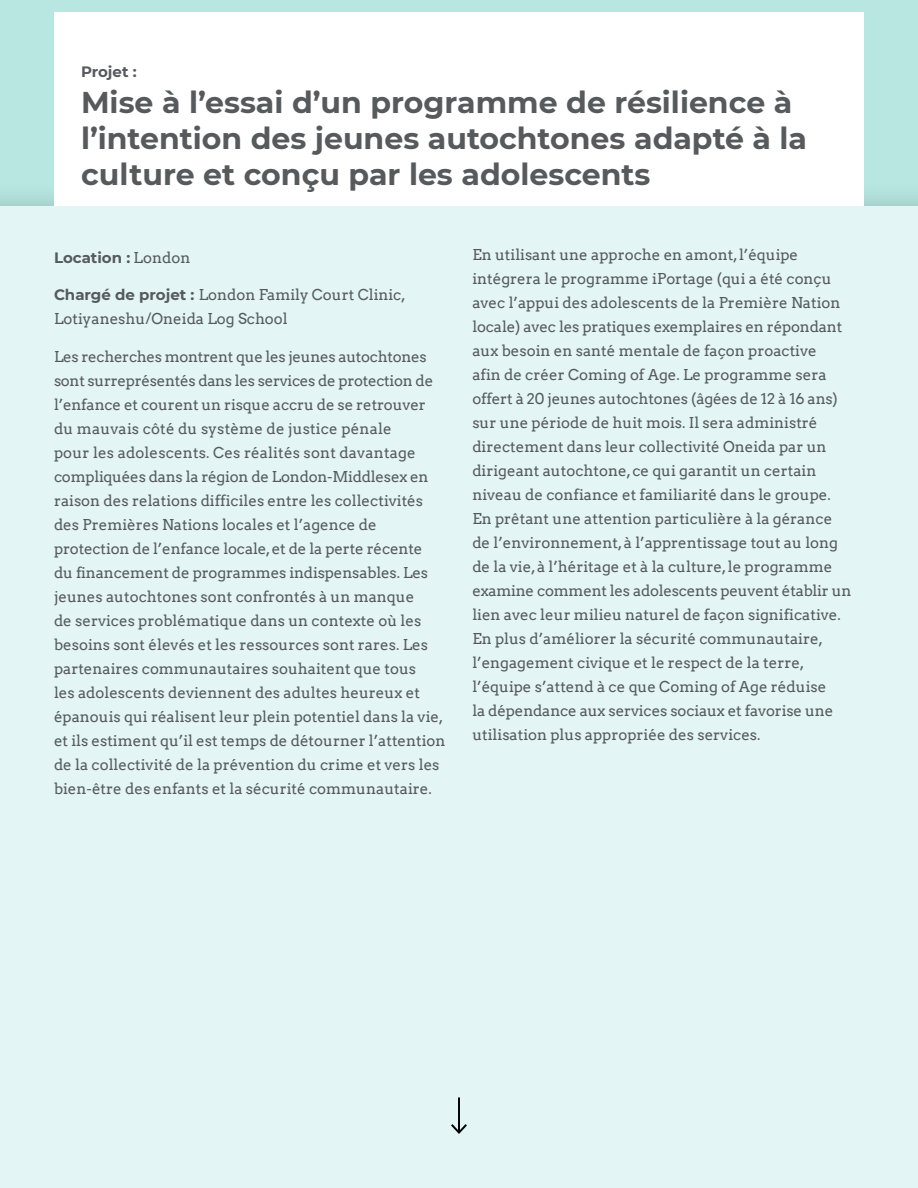
<style>
.page{position:relative;width:918px;height:1188px;background:#e3f5f4}
.page>*{position:absolute;margin:0;border:0;box-sizing:border-box;transform-origin:0 0}
.t1{font:700 30px/36px "Montserrat";color:#565a5c}
.t2{font:15px/24px "Arvo";color:#565a5c}
.t3{font:700 15px "Montserrat";color:#565a5c}
.s1{font-family:"Arvo";font-weight:400}
.s2{font-family:"Montserrat";font-weight:700}
</style>
<div class="page">
<hr style="left:458px;top:1097px;width:2px;height:35px;background:#000">
<svg style="left:451px;top:1124px;width:16px;height:10px"></svg>
<div style="left:0;top:0;width:918px;height:206px;background:#b8e7e2"></div>
<div style="left:54px;top:12px;width:810px;height:193px;background:#fff"></div>
<p class="t3" style="left:81px;top:61px;width:57px">Projet :</p>
<h1 class="t1" style="left:81px;top:83px;width:728px">Mise à l’essai d’un programme de résilience à l’intention des jeunes autochtones adapté à la culture et conçu par les adolescents</h1>
<p class="t3" style="left:54px;top:247px;width:138px">Location : <span class="s1">London</span></p>
<p class="t2" style="left:54px;top:283px;width:353px"><span class="s2">Chargé de projet :</span> London Family Court Clinic,<br>Lotiyaneshu/Oneida Log School</p>
<p class="t2" style="left:54px;top:345px;width:393px">Les recherches montrent que les jeunes autochtones sont surreprésentés dans les services de protection de l’enfance et courent un risque accru de se retrouver du mauvais côté du système de justice pénale<br>pour les adolescents. Ces réalités sont davantage compliquées dans la région de London-Middlesex en raison des relations difficiles entre les collectivités des Premières Nations locales et l’agence de protection de l’enfance locale, et de la perte récente<br>du financement de programmes indispensables. Les jeunes autochtones sont confrontés à un manque<br>de services problématique dans un contexte où les besoins sont élevés et les ressources sont rares. Les partenaires communautaires souhaitent que tous<br>les adolescents deviennent des adultes heureux et épanouis qui réalisent leur plein potentiel dans la vie, et ils estiment qu’il est temps de détourner l’attention de la collectivité de la prévention du crime et vers les bien-être des enfants et la sécurité communautaire.</p>
<p class="t2" style="left:472px;top:242px;width:381px">En utilisant une approche en amont, l’équipe intégrera le programme iPortage (qui a été conçu avec l’appui des adolescents de la Première Nation locale) avec les pratiques exemplaires en répondant aux besoin en santé mentale de façon proactive<br>afin de créer Coming of Age. Le programme sera offert à 20 jeunes autochtones (âgées de 12 à 16 ans) sur une période de huit mois. Il sera administré directement dans leur collectivité Oneida par un dirigeant autochtone, ce qui garantit un certain niveau de confiance et familiarité dans le groupe.<br>En prêtant une attention particulière à la gérance de l’environnement, à l’apprentissage tout au long de la vie, à l’héritage et à la culture, le programme examine comment les adolescents peuvent établir un lien avec leur milieu naturel de façon significative.<br>En plus d’améliorer la sécurité communautaire, l’engagement civique et le respect de la terre, l’équipe s’attend à ce que Coming of Age réduise<br>la dépendance aux services sociaux et favorise une utilisation plus appropriée des services.</p>
</div>
